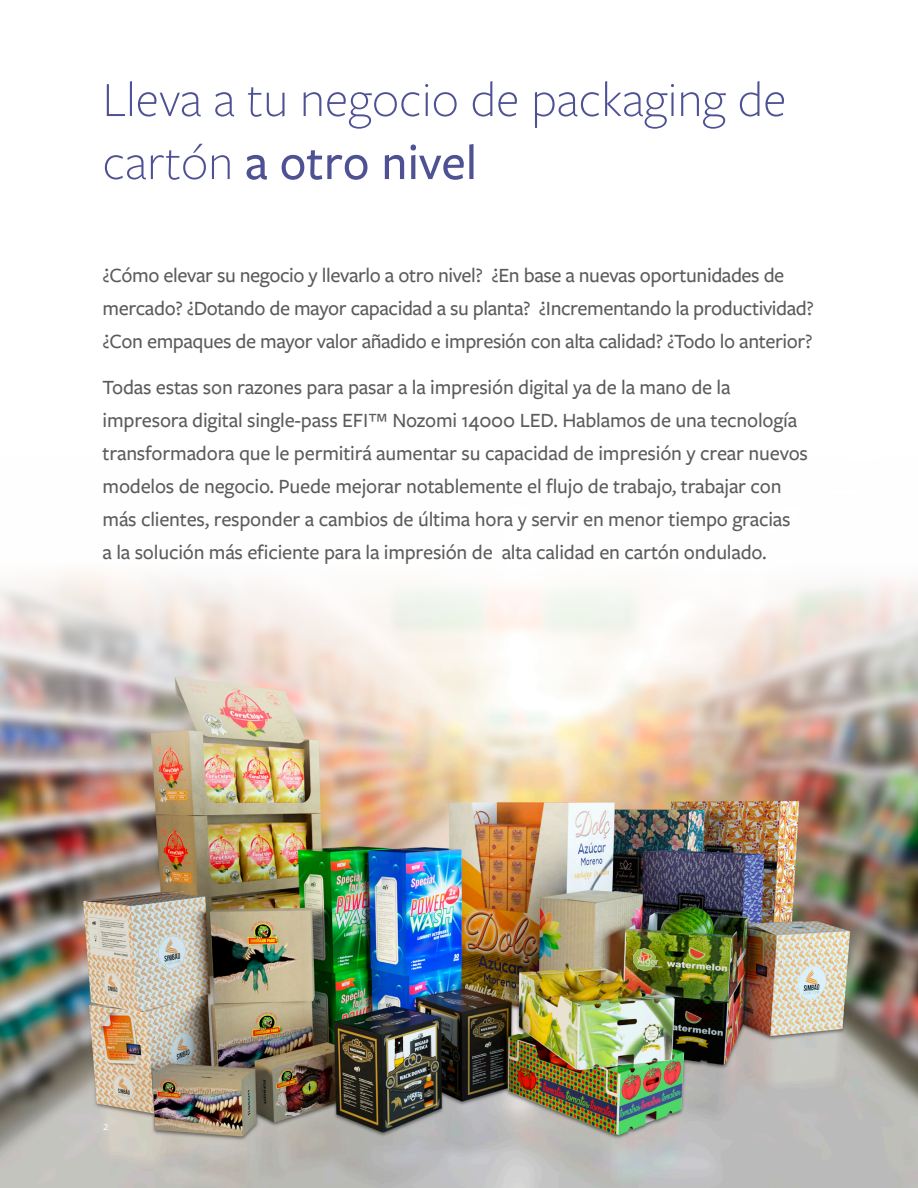
<style>
.page{position:relative;width:918px;height:1188px;background:#fff}
.page>*{position:absolute;margin:0;border:0;box-sizing:border-box;transform-origin:0 0}
.H1_34pt_7670_Purple{font:300 51px/63px "Freight Sans Pro";color:#4e5294}
.Intro_Text_14pt_75{font:500 21px/33px "Freight Sans Pro";letter-spacing:-.01em;color:#5b5b5b}
.t1{font:12px "Freight Sans Pro";color:#fff}
.s1{font-weight:500}
</style>
<div class="page">
<img style="left:0;top:572px;width:918px;height:616px">
<p class="H1_34pt_7670_Purple" style="left:103px;top:66px;width:686px">Lleva a tu negocio de packaging de cartón <span class="s1">a otro nivel</span></p>
<p class="Intro_Text_14pt_75" style="left:103px;top:258px;width:713px">¿Cómo elevar su negocio y llevarlo a otro nivel? ¿En base a nuevas oportunidades de mercado? ¿Dotando de mayor capacidad a su planta? ¿Incrementando la productividad? ¿Con empaques de mayor valor añadido e impresión con alta calidad? ¿Todo lo anterior?</p>
<p class="Intro_Text_14pt_75" style="left:103px;top:370px;width:707px">Todas estas son razones para pasar a la impresión digital ya de la mano de la impresora digital single-pass EFI™ Nozomi 14000 LED. Hablamos de una tecnología transformadora que le permitirá aumentar su capacidad de impresión y crear nuevos modelos de negocio. Puede mejorar notablemente el flujo de trabajo, trabajar con más clientes, responder a cambios de última hora y servir en menor tiempo gracias<br>a la solución más eficiente para la impresión de alta calidad en cartón ondulado.</p>
<p class="t1" style="left:103px;top:1118px;width:7px">2</p>
</div>
